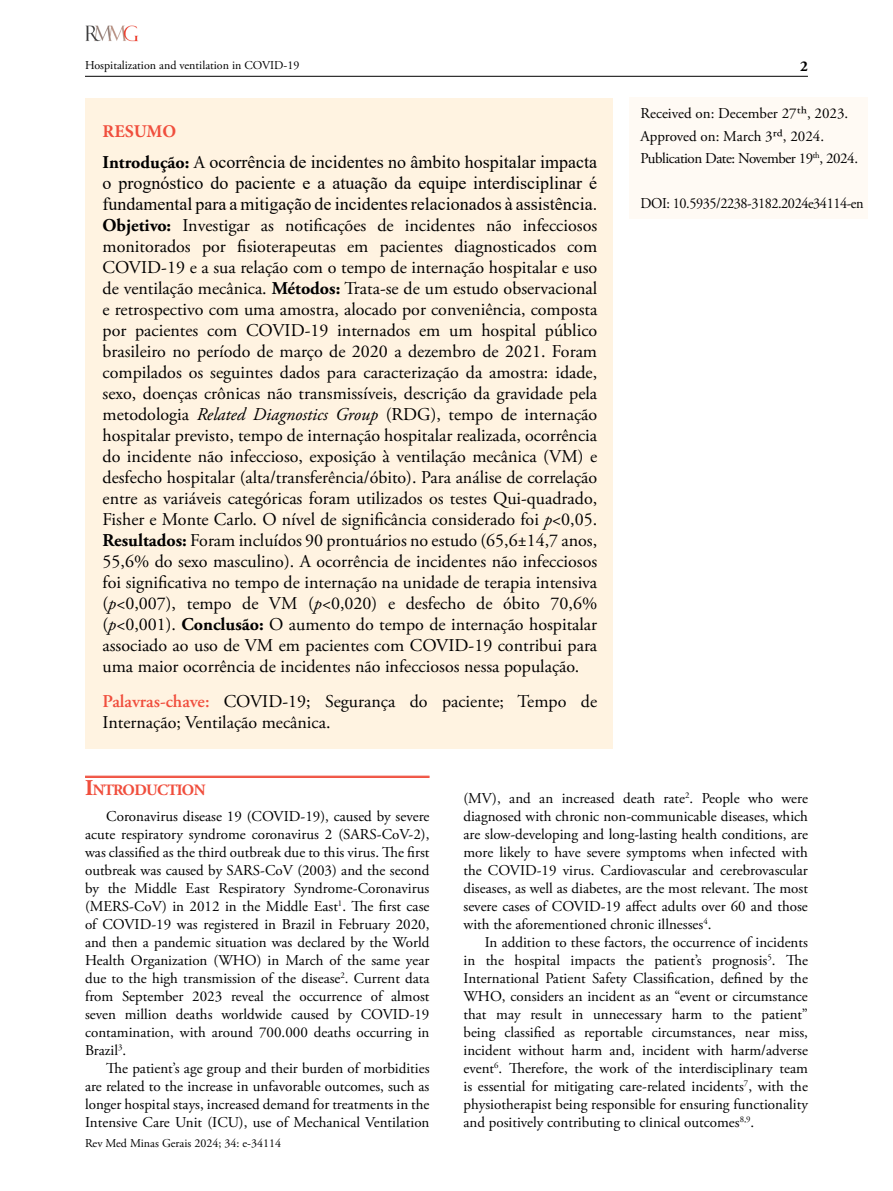
<style>
.page{position:relative;width:893px;height:1191px;background:#fff}
.page>*{position:absolute;margin:0;border:0;box-sizing:border-box;transform-origin:0 0}
.t1{font:18px/21px "Adobe Garamond Pro";color:#000;text-align:justify}
.t2{font:18px/21px "Times New Roman";color:#000;text-align:justify}
.t3{font:700 18px "Minion Pro";letter-spacing:-.005em;color:#f04e3d}
.t4{font:700 15.75px "Adobe Garamond Pro";letter-spacing:-.045em;color:#f04e3d}
.t5{font:15px/18px "Adobe Garamond Pro";color:#000;text-align:justify}
.t6{font:15px "Adobe Garamond Pro";letter-spacing:-.03em;color:#000;scale:.95 1}
.t7{font:700 15px "Adobe Garamond Pro";color:#000}
.t8{font:12px "Adobe Garamond Pro";color:#000}
.t9{font:12px "Adobe Garamond Pro";color:#000101}
.s1{font-family:"Adobe Garamond Pro";font-weight:700}
.s2{font-family:"Adobe Garamond Pro"}
.s3{font-weight:700}
.s4{font-style:italic}
.s5{font-weight:600;color:#f04e3d}
.s6{font-size:22.5px}
</style>
<div class="page">
<hr style="left:85px;top:76px;width:723px;height:1px;background:#000">
<img style="left:85px;top:26px;width:53px;height:16px">
<hr style="left:85px;top:776px;width:344px;height:1px;background:#f04e3d">
<hr style="left:85px;top:777px;width:344px;height:1px;background:#f04e3d">
<div style="left:85px;top:98px;width:527px;height:650px;background:#fff3e1"></div>
<div style="left:629px;top:98px;width:239px;height:121px;background:#fffaf4"></div>
<p class="t8" style="left:85px;top:58px;width:216px">Hospitalization and ventilation in COVID-19</p>
<p class="t3" style="left:103px;top:118px;width:75px">RESUMO</p>
<p class="t2" style="left:103px;top:151px;width:496px"><span class="s1">Introdução:</span> <span class="s2">A</span> ocorrência de incidentes no âmbito hospitalar impacta o prognóstico do paciente e a atuação da equipe interdisciplinar é fundamental para a mitigação de incidentes relacionados à assistência.</p>
<p class="t1" style="left:103px;top:215px;width:496px"><span class="s3">Objetivo:</span> Investigar as notificações de incidentes não infecciosos monitorados por fisioterapeutas em pacientes diagnosticados com COVID-19 e a sua relação com o tempo de internação hospitalar e uso de ventilação mecânica. <span class="s3">Métodos:</span> Trata-se de um estudo observacional e retrospectivo com uma amostra, alocado por conveniência, composta por pacientes com COVID-19 internados em um hospital público brasileiro no período de março de 2020 a dezembro de 2021. Foram compilados os seguintes dados para caracterização da amostra: idade, sexo, doenças crônicas não transmissíveis, descrição da gravidade pela metodologia <span class="s4">Related Diagnostics Group</span> (RDG), tempo de internação hospitalar previsto, tempo de internação hospitalar realizada, ocorrência do incidente não infeccioso, exposição à ventilação mecânica (VM) e desfecho hospitalar (alta/transferência/óbito). Para análise de correlação entre as variáveis categóricas foram utilizados os testes Qui-quadrado, Fisher e Monte Carlo. O nível de significância considerado foi <span class="s4">p</span>&lt;0,05.<br><span class="s3">Resultados:</span> Foram incluídos 90 prontuários no estudo (65,6±14,7 anos, 55,6% do sexo masculino). A ocorrência de incidentes não infecciosos foi significativa no tempo de internação na unidade de terapia intensiva (<span class="s4">p</span>&lt;0,007), tempo de VM (<span class="s4">p</span>&lt;0,020) e desfecho de óbito 70,6% (<span class="s4">p</span>&lt;0,001). <span class="s3">Conclusão:</span> O aumento do tempo de internação hospitalar associado ao uso de VM em pacientes com COVID-19 contribui para uma maior ocorrência de incidentes não infecciosos nessa população.</p>
<p class="t1" style="left:103px;top:691px;width:496px"><span class="s5">Palavras-chave:</span> COVID-19; Segurança do paciente; Tempo de<br>Internação; Ventilação mecânica.</p>
<p class="t7" style="left:800px;top:58px;width:9px">2</p>
<p class="t5" style="left:641px;top:103px;width:219px;line-height:22.2px;text-align:left">Received on: December 27th, 2023.<br>Approved on: March 3rd, 2024.<br>Publication Date: November 19<sup>th</sup>, 2024.</p>
<p class="t6" style="left:641px;top:194px;width:236px">DOI: 10.5935/2238-3182.2024e34114-en</p>
<p class="t4" style="left:85px;top:780px;width:122px"><span class="s6">I</span>NTRODUCTION</p>
<p class="t5" style="left:85px;top:808px;width:346px;text-indent:21px">Coronavirus disease 19 (COVID-19), caused by severe acute respiratory syndrome coronavirus 2 (SARS-CoV-2), was classified as the third outbreak due to this virus. The first outbreak was caused by SARS-CoV (2003) and the second by the Middle East Respiratory Syndrome-Coronavirus (MERS-CoV) in 2012 in the Middle East<sup>1</sup>. The first case of COVID-19 was registered in Brazil in February 2020, and then a pandemic situation was declared by the World Health Organization (WHO) in March of the same year due to the high transmission of the disease<sup>2</sup>. Current data from September 2023 reveal the occurrence of almost seven million deaths worldwide caused by COVID-19 contamination, with around 700.000 deaths occurring in Brazil<sup>3</sup>.</p>
<p class="t5" style="left:85px;top:1060px;width:346px;text-indent:21px">The patient’s age group and their burden of morbidities are related to the increase in unfavorable outcomes, such as longer hospital stays, increased demand for treatments in the Intensive Care Unit (ICU), use of Mechanical Ventilation</p>
<p class="t9" style="left:85px;top:1135px;width:197px">Rev Med Minas Gerais 2024; 34: e-34114</p>
<p class="t5" style="left:463px;top:790px;width:346px">(MV), and an increased death rate<sup>2</sup>. People who were diagnosed with chronic non-communicable diseases, which are slow-developing and long-lasting health conditions, are more likely to have severe symptoms when infected with the COVID-19 virus. Cardiovascular and cerebrovascular diseases, as well as diabetes, are the most relevant. The most severe cases of COVID-19 affect adults over 60 and those with the aforementioned chronic illnesses<sup>4</sup>.</p>
<p class="t5" style="left:463px;top:934px;width:346px;text-indent:21px">In addition to these factors, the occurrence of incidents in the hospital impacts the patient’s prognosis<sup>5</sup>. The International Patient Safety Classification, defined by the WHO, considers an incident as an “event or circumstance that may result in unnecessary harm to the patient” being classified as reportable circumstances, near miss, incident without harm and, incident with harm/adverse event<sup>6</sup>. Therefore, the work of the interdisciplinary team is essential for mitigating care-related incidents<sup>7</sup>, with the physiotherapist being responsible for ensuring functionality and positively contributing to clinical outcomes<sup>8,9</sup>.</p>
</div>
